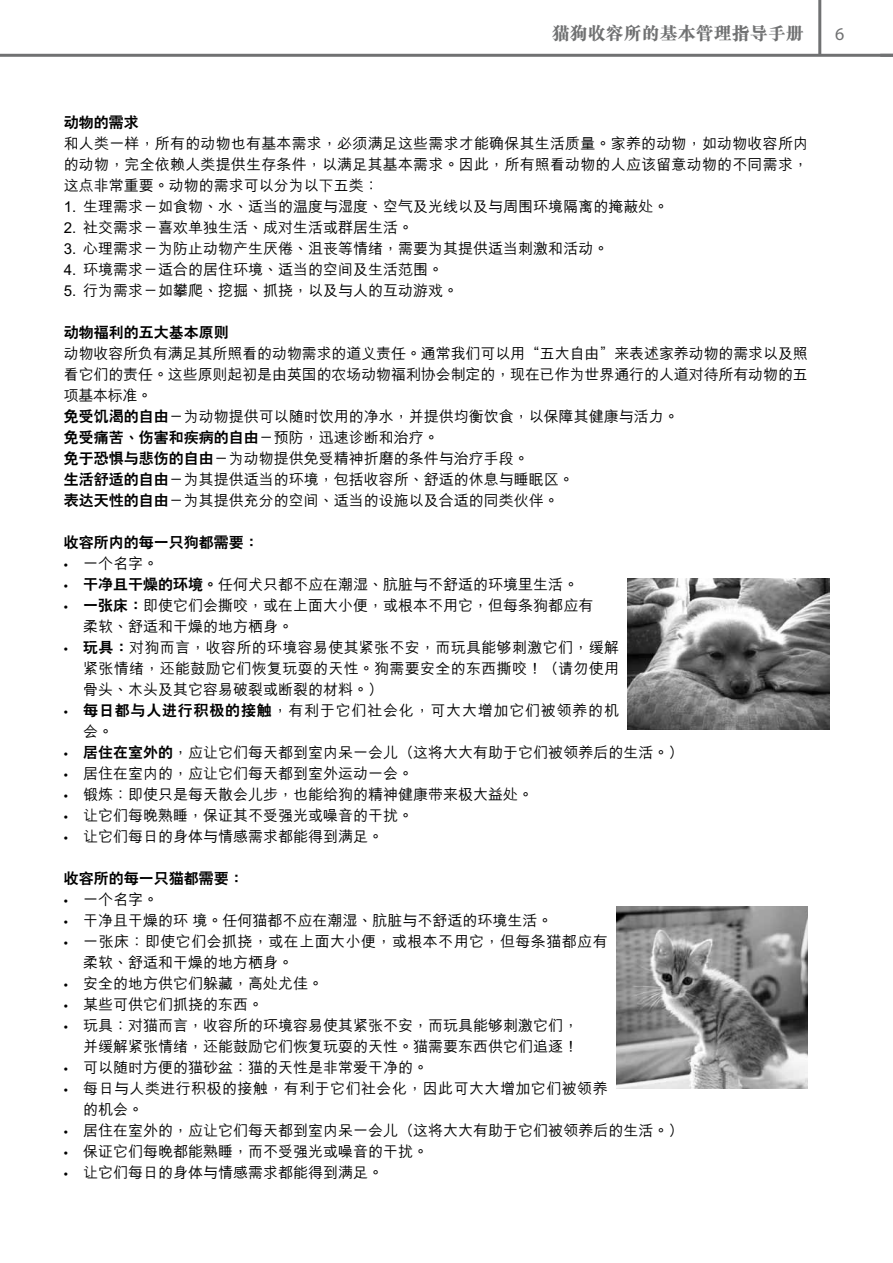
<style>
.page{position:relative;width:893px;height:1263px;background:#fff}
.page>*{position:absolute;margin:0;border:0;box-sizing:border-box;transform-origin:0 0}
.t1{font:800 18px "M Sung GB5";color:#707172}
.t2{font:18px "Myriad Pro";color:#707172}
.t3{font:500 15px/21px "M Hei GB5";color:#000}
.t4{font:500 15px/21px "M Hei GB5";letter-spacing:.03em;color:#000}
.t5{font:800 15px "C Hei 2 GB5";color:#000}
.t6{font:500 15px/21px "M Hei GB5";letter-spacing:.05em;color:#000}
.s1{font-family:"C Hei 2 GB5";font-weight:800}
.s2{font-family:"M Hei GB5";font-weight:500}
.s3{font-family:"Myriad Pro";font-weight:400}
</style>
<div class="page">
<hr style="left:0;top:54px;width:893px;height:3px;background:#707172">
<hr style="left:818px;top:0;width:3px;height:56px;background:#707172">
<img style="left:628px;top:578px;width:201px;height:152px">
<img style="left:616px;top:906px;width:192px;height:183px">
<p class="t1" style="left:552px;top:24px;width:253px">貓狗收容所的基本管理指導手冊</p>
<p class="t2" style="left:835px;top:22px;width:11px">6</p>
<p class="t5" style="left:64px;top:114px;width:76px">動物的需求</p>
<p class="t3" style="left:64px;top:133px;width:746px;text-align:justify">和人類一樣，所有的動物也有基本需求，必須滿足這些需求才能確保其生活質量。家養的動物，如動物收容所內的動物，完全依賴人類提供生存條件，以滿足其基本需求。因此，所有照看動物的人應該留意動物的不同需求，這點非常重要。動物的需求可以分為以下五類：</p>
<p class="t3" style="left:64px;top:196px;width:606px">1. 生理需求－如食物、水、適當的溫度與濕度、空氣及光線以及與周圍環境隔離的掩蔽處。</p>
<p class="t3" style="left:64px;top:217px;width:351px">2. 社交需求－喜歡單獨生活、成對生活或群居生活。</p>
<p class="t3" style="left:64px;top:238px;width:546px">3. 心理需求－為防止動物產生厭倦、沮喪等情緒，需要為其提供適當刺激和活動。</p>
<p class="t3" style="left:64px;top:259px;width:381px">4. 環境需求－適合的居住環境、適當的空間及生活範圍。</p>
<p class="t3" style="left:64px;top:280px;width:396px">5. 行為需求－如攀爬、挖掘、抓撓，以及與人的互動遊戲。</p>
<p class="t5" style="left:64px;top:324px;width:166px">動物福利的五大基本原則</p>
<p class="t3" style="left:64px;top:343px;width:746px">動物收容所負有滿足其所照看的動物需求的道義責任。通常我們可以用“五大自由”來表述家養動物的需求以及照看它們的責任。這些原則起初是由英國的農場動物福利協會制定的，現在已作為世界通行的人道對待所有動物的五項基本標準。<br><span class="s1">免受飢渴的自由</span>－為動物提供可以隨時飲用的淨水，並提供均衡飲食，以保障其健康與活力。</p>
<p class="t5" style="left:64px;top:429px;width:377px">免受痛苦、傷害和疾病的自由<span class="s2">－預防，迅速診斷和治療。</span></p>
<p class="t3" style="left:64px;top:448px;width:512px"><span class="s1">免於恐懼與悲傷的自由</span>－為動物提供免受精神折磨的條件與治療手段。<br><span class="s1">生活舒適的自由</span>－為其提供適當的環境，包括收容所、舒適的休息與睡眠區。<span class="s1">表達天性的自由</span>－為其提供充分的空間、適當的設施以及合適的同類伙伴。</p>
<p class="t5" style="left:64px;top:534px;width:196px">收容所內的每一隻狗都需要：</p>
<p class="t3" style="left:64px;top:553px;width:96px"><span class="s3">•</span> 一個名字。</p>
<p class="t3" style="left:64px;top:574px;width:516px"><span class="s3">•</span> <span class="s1">干淨且干燥的環境。</span>任何犬隻都不應在潮濕、骯髒與不舒適的環境裡生活。</p>
<p class="t3" style="left:83px;top:595px;width:512px;text-indent:-20px"><span class="s3">•</span> <span class="s1">一張床：</span>即使它們會撕咬，或在上面大小便，或根本不用它，但每條狗都應有柔軟、舒適和干燥的地方棲身。</p>
<p class="t3" style="left:83px;top:637px;width:537px;text-align:justify;text-indent:-20px"><span class="s3">•</span> <span class="s1">玩具：</span>對狗而言，收容所的環境容易使其緊張不安，而玩具能夠刺激它們，緩解緊張情緒，還能鼓勵它們恢復玩耍的天性。狗需要安全的東西撕咬！（請勿使用骨頭、木頭及其它容易破裂或斷裂的材料。）</p>
<p class="t6" style="left:83px;top:700px;width:537px;text-indent:-20px"><span class="s3">•</span> <span class="s1">每日都與人進行積極的接觸</span>，有利於它們社會化，可大大增加它們被領養的機會。</p>
<p class="t3" style="left:64px;top:742px;width:621px"><span class="s3">•</span> <span class="s1">居住在室外的</span>，應讓它們每天都到室內呆一會兒（這將大大有助於它們被領養後的生活。）</p>
<p class="t3" style="left:64px;top:763px;width:351px"><span class="s3">•</span> 居住在室內的，應讓它們每天都到室外運動一會。</p>
<p class="t3" style="left:64px;top:784px;width:471px"><span class="s3">•</span> 鍛煉：即使只是每天散會兒步，也能給狗的精神健康帶來極大益處。</p>
<p class="t3" style="left:64px;top:805px;width:351px"><span class="s3">•</span> 讓它們每晚熟睡，保證其不受強光或噪音的干擾。</p>
<p class="t3" style="left:64px;top:826px;width:321px"><span class="s3">•</span> 讓它們每日的身體與情感需求都能得到滿足。</p>
<p class="t5" style="left:64px;top:870px;width:181px">收容所的每一隻貓都需要：</p>
<p class="t3" style="left:64px;top:889px;width:96px"><span class="s3">•</span> 一個名字。</p>
<p class="t3" style="left:64px;top:910px;width:490px"><span class="s3">•</span> 干淨且干燥的環境。任何貓都不應在潮濕、骯髒與不舒適的環境生活。</p>
<p class="t4" style="left:83px;top:931px;width:526px;text-indent:-19px"><span class="s3">•</span> 一張床：即使它們會抓撓，或在上面大小便，或根本不用它，但每條貓都應有柔軟、舒適和干燥的地方棲身。</p>
<p class="t3" style="left:64px;top:973px;width:261px"><span class="s3">•</span> 安全的地方供它們躲藏，高處尤佳。</p>
<p class="t3" style="left:64px;top:994px;width:201px"><span class="s3">•</span> 某些可供它們抓撓的東西。</p>
<p class="t3" style="left:64px;top:1015px;width:516px;text-align:right"><span class="s3">•</span> 玩具：對貓而言，收容所的環境容易使其緊張不安，而玩具能夠刺激它們，並緩解緊張情緒，還能鼓勵它們恢復玩耍的天性。貓需要東西供它們追逐！</p>
<p class="t3" style="left:64px;top:1057px;width:366px"><span class="s3">•</span> 可以隨時方便的貓砂盆：貓的天性是非常愛干淨的。</p>
<p class="t4" style="left:83px;top:1078px;width:526px;text-indent:-19px"><span class="s3">•</span> 每日與人類進行積極的接觸，有利於它們社會化，因此可大大增加它們被領養的機會。</p>
<p class="t3" style="left:64px;top:1120px;width:621px"><span class="s3">•</span> 居住在室外的，應讓它們每天都到室內呆一會兒（這將大大有助於它們被領養後的生活。）</p>
<p class="t3" style="left:64px;top:1141px;width:366px"><span class="s3">•</span> 保證它們每晚都能熟睡，而不受強光或噪音的干擾。</p>
<p class="t3" style="left:64px;top:1162px;width:321px"><span class="s3">•</span> 讓它們每日的身體與情感需求都能得到滿足。</p>
</div>
